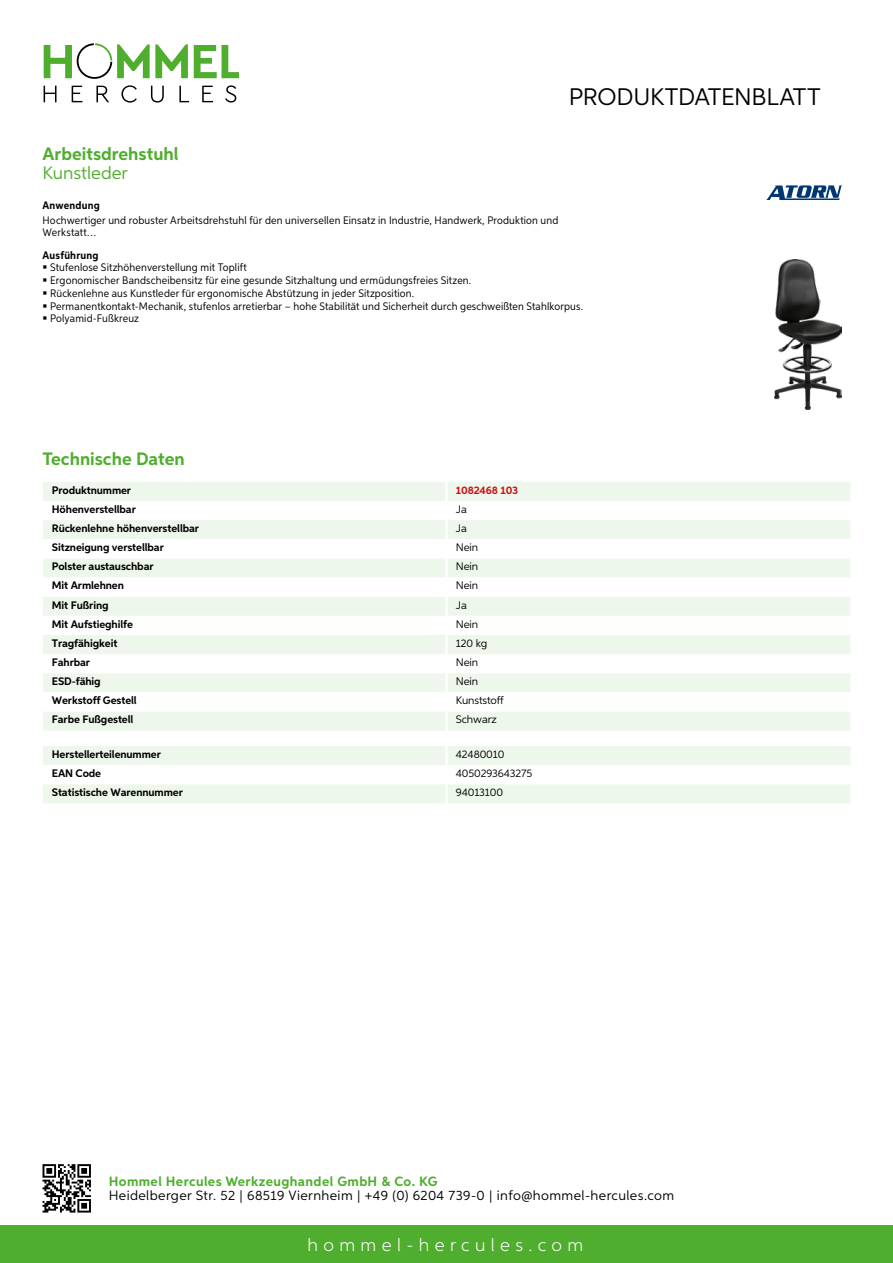
<style>
.page{position:relative;width:893px;height:1263px;background:#fff}
.page>*{position:absolute;margin:0;border:0;box-sizing:border-box;transform-origin:0 0}
.t1{font:24px "Aspira";letter-spacing:-.01em;color:#000}
.t2{font:700 18px "Aspira";color:#50ae2f}
.t3{font:300 18px "Aspira";letter-spacing:.3em;color:#fff}
.t4{font:18px "Aspira";color:#50ae2f}
.t5{font:13.5px "Aspira";letter-spacing:.03em;color:#000}
.t6{font:700 13.5px "Aspira";letter-spacing:.03em;color:#50ae2f}
.t7{font:10.95px/12.8px "Aspira Nar";letter-spacing:.015em;color:#000}
.t8{font:700 10.95px "Aspira";letter-spacing:-.01em;color:#000}
.t9{font:10.95px "Aspira";letter-spacing:-.01em;color:#000}
.t10{font:700 10.95px "Aspira Nar";letter-spacing:.02em;color:#000}
.t11{font:700 10.95px "Aspira";letter-spacing:-.01em;color:#cd1013}
</style>
<div class="page">
<div style="left:0;top:1226px;width:893px;height:37px;background:#50ae2f"></div>
<svg style="left:43px;top:1164px;width:48px;height:48px"></svg>
<svg style="left:194px;top:45px;width:45px;height:33px"></svg>
<svg style="left:44px;top:43px;width:144px;height:36px"></svg>
<svg style="left:44px;top:86px;width:13px;height:16px"></svg>
<svg style="left:72px;top:86px;width:10px;height:16px"></svg>
<svg style="left:96px;top:86px;width:13px;height:16px"></svg>
<svg style="left:121px;top:85px;width:16px;height:18px"></svg>
<svg style="left:151px;top:86px;width:13px;height:17px"></svg>
<svg style="left:179px;top:86px;width:10px;height:16px"></svg>
<svg style="left:202px;top:86px;width:11px;height:16px"></svg>
<svg style="left:225px;top:85px;width:11px;height:18px"></svg>
<div style="left:43px;top:482px;width:807px;height:249px;background:#eef7eb"></div>
<svg style="left:43px;top:501px;width:807px;height:210px"></svg>
<hr style="left:445px;top:482px;width:3px;height:19px;background:#fff">
<hr style="left:445px;top:501px;width:3px;height:19px;background:#fff">
<hr style="left:445px;top:520px;width:3px;height:19px;background:#fff">
<hr style="left:445px;top:539px;width:3px;height:19px;background:#fff">
<hr style="left:445px;top:558px;width:3px;height:19px;background:#fff">
<hr style="left:445px;top:577px;width:3px;height:20px;background:#fff">
<hr style="left:445px;top:597px;width:3px;height:19px;background:#fff">
<hr style="left:445px;top:616px;width:3px;height:19px;background:#fff">
<hr style="left:445px;top:635px;width:3px;height:19px;background:#fff">
<hr style="left:445px;top:654px;width:3px;height:19px;background:#fff">
<hr style="left:445px;top:673px;width:3px;height:19px;background:#fff">
<hr style="left:445px;top:692px;width:3px;height:19px;background:#fff">
<hr style="left:445px;top:711px;width:3px;height:20px;background:#fff">
<svg style="left:43px;top:746px;width:807px;height:57px"></svg>
<hr style="left:445px;top:784px;width:3px;height:19px;background:#fff">
<img style="left:774px;top:259px;width:68px;height:150px">
<svg style="left:766px;top:185px;width:76px;height:15px"></svg>
<h1 class="t1" style="left:569px;top:82px;width:253px">Produktdatenblatt</h1>
<h2 class="t2" style="left:43px;top:142px;width:137px">Arbeitsdrehstuhl</h2>
<h2 class="t4" style="left:43px;top:162px;width:87px">Kunstleder</h2>
<p class="t10" style="left:43px;top:199px;width:59px">Anwendung</p>
<p class="t7" style="left:43px;top:214px;width:517px;line-height:12px">Hochwertiger und robuster Arbeitsdrehstuhl für den universellen Einsatz in Industrie, Handwerk, Produktion und<br>Werkstatt…</p>
<p class="t10" style="left:43px;top:248px;width:58px">Ausführung</p>
<p class="t7" style="left:50px;top:261px;width:534px">Stufenlose Sitzhöhenverstellung mit Toplift<br>Ergonomischer Bandscheibensitz für eine gesunde Sitzhaltung und ermüdungsfreies Sitzen.<br>Rückenlehne aus Kunstleder für ergonomische Abstützung in jeder Sitzposition.<br>Permanentkontakt-Mechanik, stufenlos arretierbar – hohe Stabilität und Sicherheit durch geschweißten Stahlkorpus.<br>Polyamid-Fußkreuz</p>
<h2 class="t2" style="left:43px;top:448px;width:144px">Technische Daten</h2>
<p class="t8" style="left:52px;top:483px;width:81px">Produktnummer</p>
<p class="t11" style="left:456px;top:483px;width:64px">1082468 103</p>
<p class="t8" style="left:52px;top:502px;width:85px">Höhenverstellbar</p>
<p class="t9" style="left:456px;top:502px;width:13px">Ja</p>
<p class="t8" style="left:52px;top:521px;width:149px">Rückenlehne höhenverstellbar</p>
<p class="t9" style="left:456px;top:522px;width:13px">Ja</p>
<p class="t8" style="left:52px;top:541px;width:114px">Sitzneigung verstellbar</p>
<p class="t9" style="left:456px;top:541px;width:24px">Nein</p>
<p class="t8" style="left:52px;top:560px;width:103px">Polster austauschbar</p>
<p class="t9" style="left:456px;top:560px;width:24px">Nein</p>
<p class="t8" style="left:52px;top:579px;width:74px">Mit Armlehnen</p>
<p class="t9" style="left:456px;top:579px;width:24px">Nein</p>
<p class="t8" style="left:52px;top:598px;width:58px">Mit Fußring</p>
<p class="t9" style="left:456px;top:598px;width:13px">Ja</p>
<p class="t8" style="left:52px;top:617px;width:83px">Mit Aufstieghilfe</p>
<p class="t9" style="left:456px;top:617px;width:24px">Nein</p>
<p class="t8" style="left:52px;top:636px;width:67px">Tragfähigkeit</p>
<p class="t9" style="left:456px;top:636px;width:33px">120 kg</p>
<p class="t8" style="left:52px;top:655px;width:40px">Fahrbar</p>
<p class="t9" style="left:456px;top:655px;width:24px">Nein</p>
<p class="t8" style="left:52px;top:675px;width:50px">ESD-fähig</p>
<p class="t9" style="left:456px;top:675px;width:24px">Nein</p>
<p class="t8" style="left:52px;top:694px;width:86px">Werkstoff Gestell</p>
<p class="t9" style="left:456px;top:694px;width:50px">Kunststoff</p>
<p class="t8" style="left:52px;top:713px;width:83px">Farbe Fußgestell</p>
<p class="t9" style="left:456px;top:713px;width:42px">Schwarz</p>
<p class="t8" style="left:52px;top:747px;width:111px">Herstellerteilenummer</p>
<p class="t9" style="left:456px;top:747px;width:50px">42480010</p>
<p class="t8" style="left:52px;top:766px;width:51px">EAN Code</p>
<p class="t9" style="left:456px;top:767px;width:78px">4050293643275</p>
<p class="t8" style="left:52px;top:786px;width:132px">Statistische Warennummer</p>
<p class="t9" style="left:456px;top:786px;width:49px">94013100</p>
<p class="t6" style="left:109px;top:1172px;width:330px">Hommel Hercules Werkzeughandel GmbH &amp; Co. KG</p>
<p class="t5" style="left:109px;top:1187px;width:567px">Heidelberger Str. 52 | 68519 Viernheim | +49 (0) 6204 739-0 | info@hommel-hercules.com</p>
<h2 class="t3" style="left:307px;top:1234px;width:277px">hommel-hercules.com</h2>
</div>
